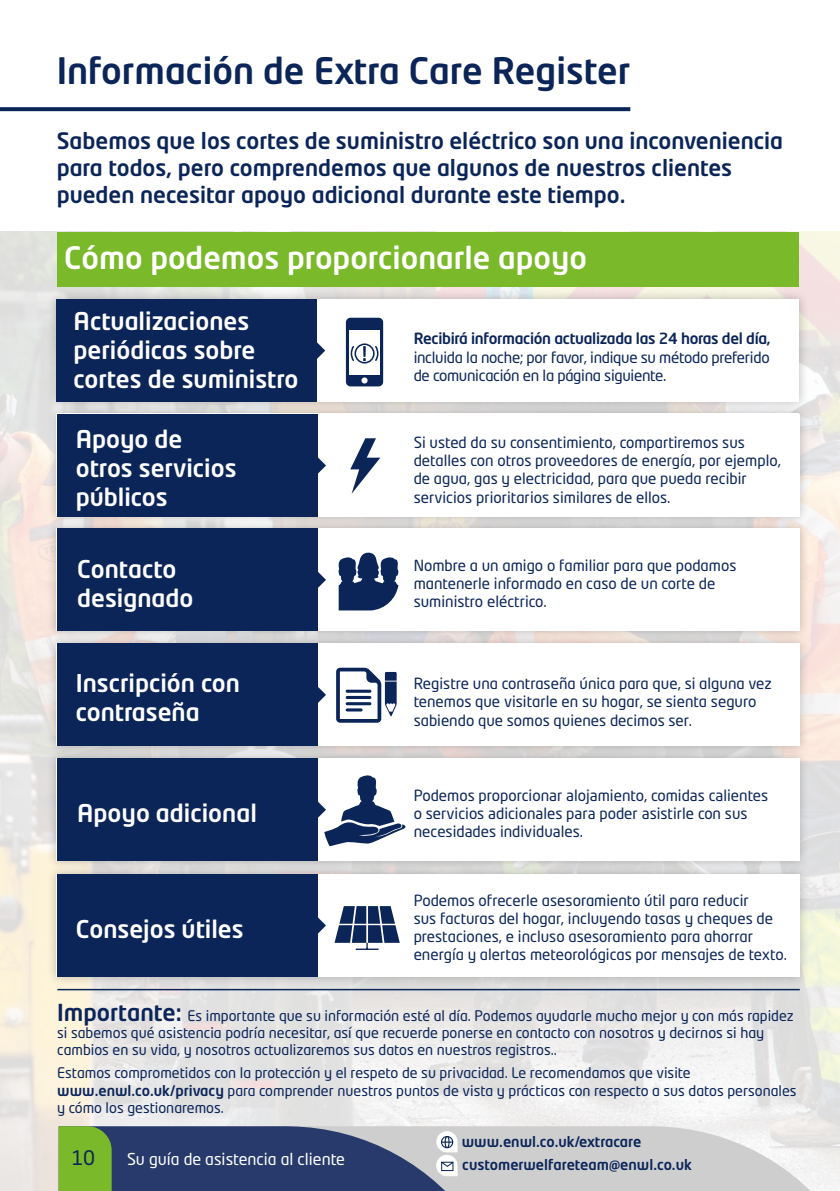
<style>
.page{position:relative;width:840px;height:1191px;background:#fff}
.page>*{position:absolute;margin:0;border:0;box-sizing:border-box;transform-origin:0 0}
._1_Main_header{font:500 36px "Neo Tech Std";color:#0b2559}
._2_Sub_header{font:500 30.6px "Neo Tech Std";color:#fff}
.t1{font:500 24.2px/29px "Neo Tech Std";color:#fff}
._3_Sub_header_text{font:500 22.4px/27px "Neo Tech Std";color:#0b2559}
.t2{font:19.8px "Neo Tech Std";color:#0b2559}
.t3{font:16.2px "Neo Tech Std";color:#fff}
.t4{font:15.2px/18.2px "Neo Tech Std";color:#0b2559}
._4_Body_copy{font:14.4px/17.4px "Neo Tech Std";color:#0b2559}
.t5{font:500 14.4px/23.6px "Neo Tech Std";color:#0b2559}
.s1{font-weight:500}
.s2{font-weight:500;font-size:23.2px}
</style>
<div class="page">
<img style="left:0;top:232px;width:839px;height:959px">
<hr style="left:57px;top:989px;width:742px;height:1px;background:#0b2559">
<div style="left:46px;top:289px;width:763px;height:122px;background:#000;opacity:.25"></div>
<div style="left:46px;top:403px;width:763px;height:123px;background:#000;opacity:.25"></div>
<div style="left:46px;top:518px;width:763px;height:122px;background:#000;opacity:.25"></div>
<div style="left:46px;top:633px;width:763px;height:123px;background:#000;opacity:.25"></div>
<div style="left:46px;top:748px;width:763px;height:123px;background:#000;opacity:.25"></div>
<div style="left:46px;top:864px;width:763px;height:122px;background:#000;opacity:.25"></div>
<div style="left:316px;top:299px;width:482px;height:102px;background:#fff"></div>
<div style="left:317px;top:874px;width:482px;height:102px;background:#fff"></div>
<div style="left:317px;top:528px;width:482px;height:103px;background:#fff"></div>
<div style="left:317px;top:758px;width:482px;height:102px;background:#fff"></div>
<div style="left:317px;top:643px;width:482px;height:103px;background:#fff"></div>
<div style="left:317px;top:414px;width:482px;height:102px;background:#fff"></div>
<div style="left:57px;top:299px;width:259px;height:102px;background:#0b2559"></div>
<svg style="left:316px;top:338px;width:9px;height:25px"></svg>
<div style="left:57px;top:874px;width:260px;height:102px;background:#0b2559"></div>
<svg style="left:317px;top:913px;width:9px;height:25px"></svg>
<div style="left:57px;top:528px;width:260px;height:103px;background:#0b2559"></div>
<svg style="left:317px;top:567px;width:9px;height:25px"></svg>
<div style="left:57px;top:758px;width:260px;height:102px;background:#0b2559"></div>
<div style="left:57px;top:643px;width:260px;height:103px;background:#0b2559"></div>
<svg style="left:317px;top:682px;width:9px;height:25px"></svg>
<div style="left:57px;top:414px;width:260px;height:102px;background:#0b2559"></div>
<svg style="left:317px;top:453px;width:9px;height:25px"></svg>
<div style="left:346px;top:318px;width:37px;height:68px;background:#0b2559;border-radius:5px"></div>
<div style="left:349px;top:329px;width:30px;height:45px;background:#fff"></div>
<svg style="left:350px;top:344px;width:29px;height:18px"></svg>
<div style="left:354px;top:343px;width:20px;height:20px;border:2px solid #0b2559;border-radius:50%"></div>
<svg style="left:361px;top:377px;width:6px;height:6px"></svg>
<svg style="left:338px;top:552px;width:60px;height:58px"></svg>
<svg style="left:336px;top:667px;width:60px;height:55px"></svg>
<svg style="left:0;top:107px;width:630px;height:4px;background:#152e5f"></svg>
<div style="left:57px;top:232px;width:741px;height:55px;background:#7ab929"></div>
<svg style="left:350px;top:438px;width:30px;height:56px"></svg>
<svg style="left:317px;top:774px;width:88px;height:72px"></svg>
<svg style="left:334px;top:906px;width:65px;height:43px"></svg>
<hr style="left:355px;top:948px;width:23px;height:2px;background:#0b2559">
<svg style="left:59px;top:1126px;width:780px;height:65px;background:#8f9aa1"></svg>
<p class="_1_Main_header" style="left:57px;top:48px;width:574px">Información de Extra Care Register</p>
<p class="_3_Sub_header_text" style="left:57px;top:127px;width:727px">Sabemos que los cortes de suministro eléctrico son una inconveniencia para todos, pero comprendemos que algunos de nuestros clientes pueden necesitar apoyo adicional durante este tiempo.</p>
<p class="_2_Sub_header" style="left:64px;top:239px;width:524px">Cómo podemos proporcionarle apoyo</p>
<p class="t1" style="left:74px;top:306px;width:226px">Actualizaciones periódicas sobre cortes de suministro</p>
<p class="t1" style="left:76px;top:423px;width:162px">Apoyo de otros servicios públicos</p>
<p class="t1" style="left:77px;top:554px;width:118px">Contacto designado</p>
<p class="t1" style="left:76px;top:667px;width:166px">Inscripción con contraseña</p>
<p class="t1" style="left:77px;top:798px;width:181px">Apoyo adicional</p>
<p class="t1" style="left:76px;top:914px;width:169px">Consejos útiles</p>
<p class="t4" style="left:413px;top:329px;width:358px;text-align:justify"><span class="s1">Recibirá información actualizada las 24 horas del día, </span>incluida la noche; por favor, indique su método preferido de comunicación en la página siguiente.</p>
<p class="t4" style="left:413px;top:433px;width:368px">Si usted da su consentimiento, compartiremos sus detalles con otros proveedores de energía, por ejemplo, de agua, gas y electricidad, para que pueda recibir servicios prioritarios similares de ellos.</p>
<p class="t4" style="left:413px;top:556px;width:324px">Nombre a un amigo o familiar para que podamos mantenerle informado en caso de un corte de suministro eléctrico.</p>
<p class="t4" style="left:413px;top:674px;width:359px">Registre una contraseña única para que, si alguna vez tenemos que visitarle en su hogar, se sienta seguro sabiendo que somos quienes decimos ser.</p>
<p class="t4" style="left:413px;top:785px;width:356px">Podemos proporcionar alojamiento, comidas calientes o servicios adicionales para poder asistirle con sus necesidades individuales.</p>
<p class="t4" style="left:413px;top:890px;width:374px">Podemos ofrecerle asesoramiento útil para reducir<br>sus facturas del hogar, incluyendo tasas y cheques de prestaciones, e incluso asesoramiento para ahorrar energía y alertas meteorológicas por mensajes de texto.</p>
<p class="_4_Body_copy" style="left:57px;top:1006px;width:737px"><span class="s2">Importante:</span> Es importante que su información esté al día. Podemos ayudarle mucho mejor y con más rapidez si sabemos qué asistencia podría necesitar, así que recuerde ponerse en contacto con nosotros y decirnos si hay cambios en su vida, y nosotros actualizaremos sus datos en nuestros registros..</p>
<p class="_4_Body_copy" style="left:57px;top:1064px;width:740px">Estamos comprometidos con la protección y el respeto de su privacidad. Le recomendamos que visite <span class="s1">www.enwl.co.uk/privacy</span> para comprender nuestros puntos de vista y prácticas con respecto a sus datos personales y cómo los gestionaremos.</p>
<p class="t5" style="left:461px;top:1129px;width:231px">www.enwl.co.uk/extracare customerwelfareteam@enwl.co.uk</p>
<h3 class="t2" style="left:72px;top:1145px;width:25px">10</h3>
<p class="t3" style="left:127px;top:1148px;width:219px">Su guía de asistencia al cliente</p>
</div>
